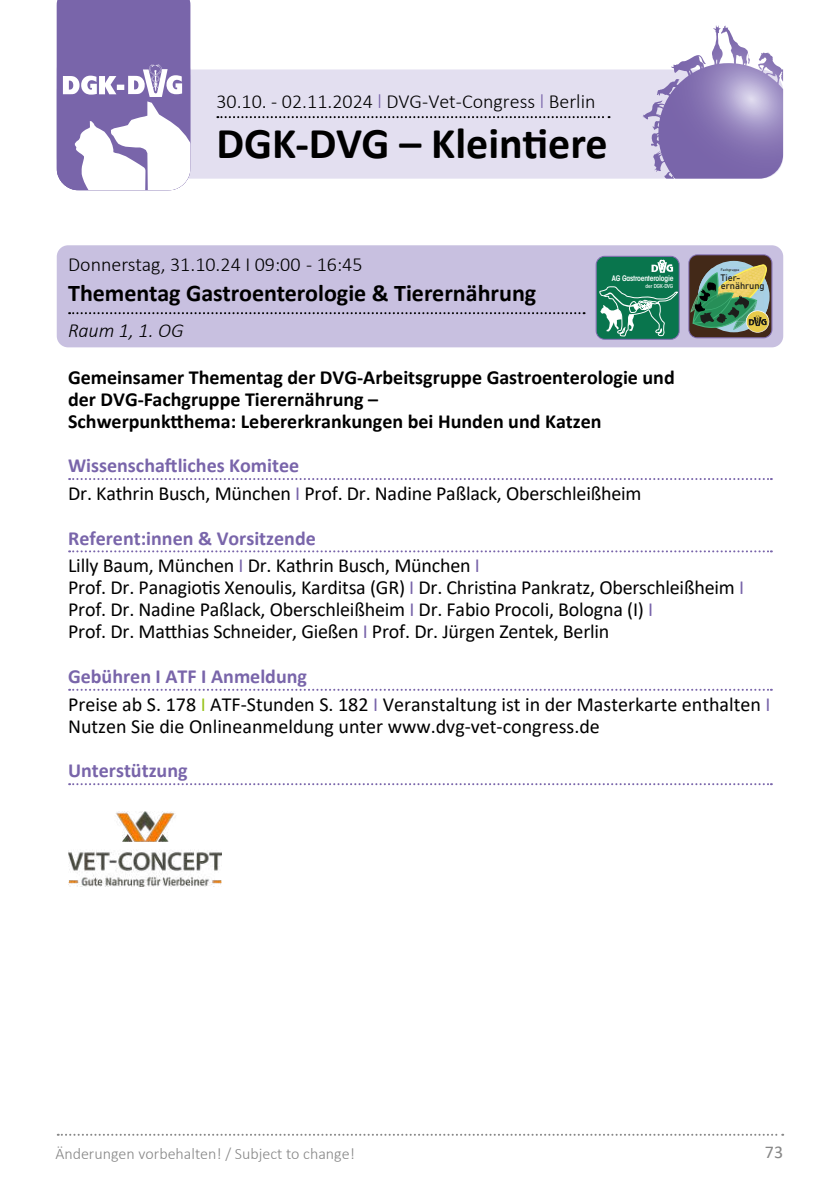
<style>
.page{position:relative;width:840px;height:1191px;background:#fff}
.page>*{position:absolute;margin:0;border:0;box-sizing:border-box;transform-origin:0 0}
.t1{font:700 44px "Calibri";color:#000}
.t2{font:700 24px "Calibri";color:#000}
.t3{font:20px/27.6px "Calibri";letter-spacing:-.01em;color:#000}
.t4{font:700 20px/22px "Calibri";color:#000}
.t5{font:300 20px "Calibri";color:#000}
.t6{font:700 20px "Calibri";color:#7965aa}
.t7{font:italic 300 20px "Calibri";color:#000}
.t8{font:18px "Calibri";color:#878787}
.t9{font:300 16px "Calibri";color:#878787}
.t10{font:9.4px/8px "Bahnschrift";color:#1d1e1b}
.t11{font:600 condensed 7.6px "ITC Avant Garde Std";letter-spacing:-.025em;color:#fff}
.t12{font:500 condensed 5.4px "ITC Avant Garde Std";color:#fff}
.t13{font:3.4px "Bahnschrift";color:#1d1e1b}
.s1{color:#7965aa}
.s2{font-weight:700;color:#7965aa}
.s3{color:#99c31d}
</style>
<div class="page">
<svg style="left:58px;top:1133px;width:724px;height:2px"></svg>
<svg style="left:57px;top:69px;width:725px;height:110px;background:#d5cfe7"></svg>
<svg style="left:57px;top:0;width:133px;height:190px"></svg>
<svg style="left:642px;top:26px;width:74px;height:104px"></svg>
<svg style="left:217px;top:116px;width:392px;height:2px"></svg>
<div style="left:57px;top:245px;width:725px;height:102px;background:#c8c0e0;border-radius:11px"></div>
<svg style="left:69px;top:312px;width:515px;height:2px"></svg>
<svg style="left:690px;top:255px;width:81px;height:83px;background:#6e825e"></svg>
<div style="left:688px;top:254px;width:84px;height:84px;border:1px solid #7965aa;border-radius:9px"></div>
<svg style="left:69px;top:478px;width:702px;height:2px"></svg>
<svg style="left:69px;top:550px;width:702px;height:2px"></svg>
<svg style="left:69px;top:689px;width:702px;height:2px"></svg>
<svg style="left:69px;top:783px;width:702px;height:2px"></svg>
<img style="left:68px;top:811px;width:153px;height:76px">
<svg style="left:597px;top:256px;width:81px;height:83px;background:#2e8968"></svg>
<div style="left:595px;top:256px;width:84px;height:84px;border:1px solid #7965aa;border-radius:9px"></div>
<p class="t5" style="left:216px;top:89px;width:380px">30.10. - 02.11.2024 <span class="s1">l</span> DVG-Vet-Congress <span class="s1">l</span> Berlin</p>
<h1 class="t1" style="left:216px;top:112px;width:392px">DGK-DVG – Kleintiere</h1>
<p class="t5" style="left:68px;top:252px;width:296px">Donnerstag, 31.10.24 I 09:00 - 16:45</p>
<p class="t2" style="left:68px;top:276px;width:469px">Thementag Gastroenterologie &amp; Tierernährung</p>
<p class="t7" style="left:68px;top:318px;width:117px">Raum 1, 1. OG</p>
<p class="t11" style="left:611px;top:273px;width:63px">AG Gastroenterologie</p>
<p class="t12" style="left:645px;top:283px;width:29px">der DGK-DVG</p>
<p class="t13" style="left:720px;top:267px;width:20px">Fachgruppe</p>
<p class="t10" style="left:720px;top:273px;width:45px">Tier&shy;ernährung</p>
<p class="t4" style="left:68px;top:366px;width:608px">Gemeinsamer Thementag der DVG-Arbeitsgruppe Gastroenterologie und der DVG-Fachgruppe Tierernährung –<br>Schwerpunktthema: Lebererkrankungen bei Hunden und Katzen</p>
<p class="t3" style="left:68px;top:451px;width:574px"><span class="s2">Wissenschaftliches Komitee<br></span>Dr. Kathrin Busch, München <span class="s1">I</span> Prof. Dr. Nadine Paßlack, Oberschleißheim</p>
<p class="t3" style="left:68px;top:524px;width:413px"><span class="s2">Referent:innen &amp; Vorsitzende<br></span>Lilly Baum, München <span class="s1">I</span> Dr. Kathrin Busch, München <span class="s1">I</span></p>
<p class="t3" style="left:68px;top:576px;width:677px;line-height:22px">Prof. Dr. Panagiotis Xenoulis, Karditsa (GR) <span class="s1">I</span> Dr. Christina Pankratz, Oberschleißheim <span class="s1">I<br></span>Prof. Dr. Nadine Paßlack, Oberschleißheim <span class="s1">I</span> Dr. Fabio Procoli, Bologna (I) <span class="s1">I<br></span>Prof. Dr. Matthias Schneider, Gießen <span class="s1">I</span> Prof. Dr. Jürgen Zentek, Berlin</p>
<p class="t3" style="left:68px;top:662px;width:703px"><span class="s2">Gebühren I ATF I Anmeldung<br></span>Preise ab S. 178 <span class="s3">I</span> ATF-Stunden S. 182 <span class="s1">I</span> Veranstaltung ist in der Masterkarte enthalten <span class="s1">I</span></p>
<p class="t3" style="left:68px;top:712px;width:533px">Nutzen Sie die Onlineanmeldung unter www.dvg-vet-congress.de</p>
<p class="t6" style="left:68px;top:756px;width:121px">Unterstützung</p>
<p class="t9" style="left:55px;top:1143px;width:301px">Änderungen vorbehalten! / Subject to change!</p>
<p class="t8" style="left:764px;top:1139px;width:20px">73</p>
</div>
